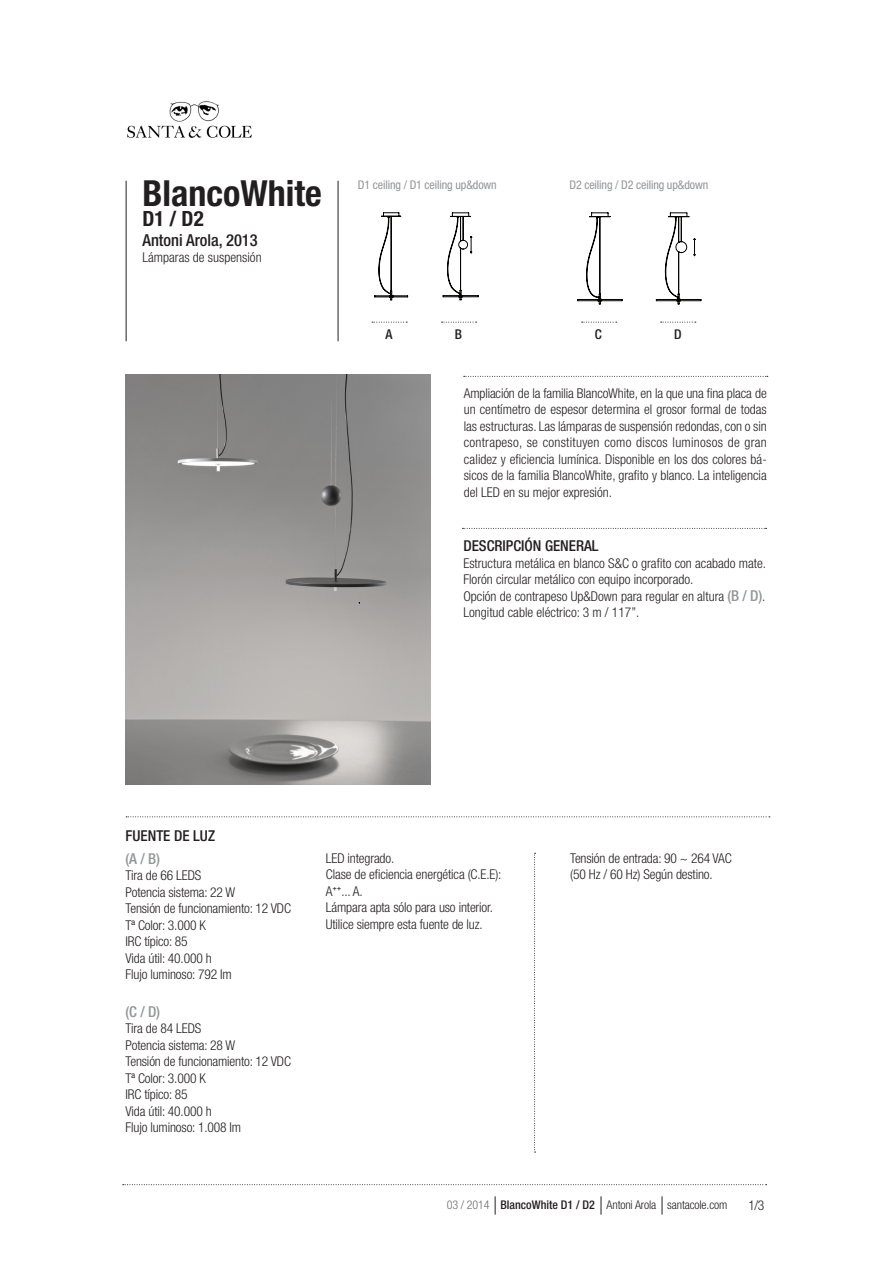
<style>
.page{position:relative;width:893px;height:1263px;background:#fff}
.page>*{position:absolute;margin:0;border:0;box-sizing:border-box;transform-origin:0 0}
.t1{font:700 condensed 36px "Helvetica Neue LT Std";color:#231f20}
.t2{font:700 condensed 21px "Helvetica Neue LT Std";color:#231f20}
.t3{font:500 condensed 16.5px "Helvetica Neue LT Std";color:#231f20}
.t4{font:500 condensed 15px "Helvetica Neue LT Std";color:#231f20}
.t5{font:500 condensed 15px "Helvetica Neue LT Std";color:#939598}
.t6{font:300 condensed 13.5px/16.5px "Helvetica Neue LT Std";letter-spacing:-.01em;color:#231f20}
.t7{font:500 condensed 13.5px "Helvetica Neue LT Std";color:#231f20}
.t8{font:condensed 12px "Helvetica Neue LT Std";letter-spacing:-.01em;color:#939598}
.t9{font:300 condensed 12px "Helvetica Neue LT Std";letter-spacing:-.01em;color:#231f20}
.s1{font-weight:500;font-size:15px;color:#939598}
.s2{font-family:"Athelas";font-weight:400;font-stretch:normal}
.s3{color:#6c6d70}
.s4{font-weight:500}
</style>
<div class="page">
<hr style="left:338px;top:181px;width:1px;height:160px;background:#231f20">
<hr style="left:126px;top:181px;width:1px;height:160px;background:#231f20">
<img style="left:126px;top:374px;width:305px;height:410px">
<svg style="left:464px;top:376px;width:304px;height:1px"></svg>
<svg style="left:462px;top:528px;width:304px;height:1px"></svg>
<svg style="left:126px;top:816px;width:644px;height:1px"></svg>
<img style="left:127px;top:101px;width:125px;height:37px">
<svg style="left:372px;top:322px;width:35px;height:1px"></svg>
<svg style="left:442px;top:322px;width:35px;height:1px"></svg>
<svg style="left:582px;top:322px;width:35px;height:1px"></svg>
<svg style="left:661px;top:322px;width:35px;height:1px"></svg>
<svg style="left:374px;top:212px;width:34px;height:88px"></svg>
<svg style="left:577px;top:212px;width:45px;height:92px"></svg>
<svg style="left:443px;top:212px;width:36px;height:88px"></svg>
<svg style="left:656px;top:212px;width:45px;height:92px"></svg>
<svg style="left:123px;top:1184px;width:644px;height:1px"></svg>
<svg style="left:534px;top:853px;width:2px;height:300px"></svg>
<svg style="left:662px;top:1196px;width:1px;height:18px"></svg>
<svg style="left:601px;top:1196px;width:1px;height:18px"></svg>
<svg style="left:495px;top:1196px;width:1px;height:18px"></svg>
<p class="t1" style="left:142px;top:172px;width:181px">BlancoWhite</p>
<p class="t2" style="left:142px;top:206px;width:63px">D1 / D2</p>
<p class="t3" style="left:142px;top:230px;width:117px">Antoni Arola, 2013</p>
<p class="t6" style="left:142px;top:249px;width:121px">Lámparas de suspensión</p>
<p class="t8" style="left:358px;top:178px;width:140px">D1 ceiling / D1 ceiling up&amp;down</p>
<p class="t8" style="left:569px;top:178px;width:140px">D2 ceiling / D2 ceiling up&amp;down</p>
<p class="t7" style="left:386px;top:326px;width:9px">A</p>
<p class="t7" style="left:455px;top:326px;width:9px">B</p>
<p class="t7" style="left:595px;top:326px;width:9px">C</p>
<p class="t7" style="left:674px;top:326px;width:9px">D</p>
<p class="t6" style="left:464px;top:385px;width:305px;text-align:justify">Ampliación de la familia BlancoWhite, en la que una fina placa de un centímetro de espesor determina el grosor formal de todas las estructuras. Las lámparas de suspensión redondas, con o sin contrapeso, se constituyen como discos luminosos de gran calidez y eficiencia lumínica. Disponible en los dos colores bá&shy;sicos de la familia BlancoWhite, grafito y blanco. La inteligencia del LED en su mejor expresión.</p>
<p class="t4" style="left:463px;top:537px;width:137px">DESCRIPCIÓN GENERAL</p>
<p class="t6" style="left:463px;top:555px;width:304px">Estructura metálica en blanco S&amp;C o grafito con acabado mate.</p>
<p class="t6" style="left:463px;top:571px;width:232px">Florón circular metálico con equipo incorporado.</p>
<p class="t6" style="left:463px;top:588px;width:304px">Opción de contrapeso Up&amp;Down para regular en altura <span class="s1">(B / D)</span>.</p>
<p class="t6" style="left:463px;top:604px;width:178px">Longitud cable eléctrico: 3 m / 117”.</p>
<p class="t4" style="left:126px;top:826px;width:91px">FUENTE DE LUZ</p>
<p class="t5" style="left:126px;top:849px;width:36px">(A / B)</p>
<p class="t6" style="left:126px;top:867px;width:77px">Tira de 66 LEDS</p>
<p class="t6" style="left:126px;top:883px;width:111px">Potencia sistema: 22 W</p>
<p class="t6" style="left:126px;top:900px;width:167px">Tensión de funcionamiento: 12 VDC<br>Tª Color: 3.000 K</p>
<p class="t6" style="left:126px;top:933px;width:64px">IRC típico: 85</p>
<p class="t6" style="left:126px;top:949px;width:88px">Vida útil: 40.000 h</p>
<p class="t6" style="left:126px;top:966px;width:108px">Flujo luminoso: 792 Im</p>
<p class="t5" style="left:126px;top:1002px;width:36px">(C / D)</p>
<p class="t6" style="left:126px;top:1020px;width:77px">Tira de 84 LEDS</p>
<p class="t6" style="left:126px;top:1036px;width:111px">Potencia sistema: 28 W</p>
<p class="t6" style="left:126px;top:1053px;width:167px">Tensión de funcionamiento: 12 VDC</p>
<p class="t6" style="left:126px;top:1069px;width:82px">Tª Color: 3.000 K</p>
<p class="t6" style="left:126px;top:1086px;width:64px">IRC típico: 85</p>
<p class="t6" style="left:126px;top:1102px;width:88px">Vida útil: 40.000 h</p>
<p class="t6" style="left:126px;top:1119px;width:117px">Flujo luminoso: 1.008 Im</p>
<p class="t6" style="left:326px;top:849px;width:70px">LED integrado.</p>
<p class="t6" style="left:326px;top:866px;width:177px">Clase de eficiencia energética (C.E.E):<br>A<span class="s2">⁺⁺</span>... A.</p>
<p class="t6" style="left:326px;top:899px;width:169px">Lámpara apta sólo para uso interior.</p>
<p class="t6" style="left:326px;top:915px;width:158px">Utilice siempre esta fuente de luz.</p>
<p class="t6" style="left:570px;top:849px;width:163px">Tensión de entrada: 90 ~ 264 VAC</p>
<p class="t6" style="left:570px;top:866px;width:144px">(50 Hz / 60 Hz) Según destino.</p>
<p class="t9" style="left:447px;top:1198px;width:282px"><span class="s3">03 / 2014</span> <span class="s4">BlancoWhite D1 / D2</span> Antoni Arola santacole.com</p>
<p class="t6" style="left:749px;top:1197px;width:17px">1/3</p>
</div>
